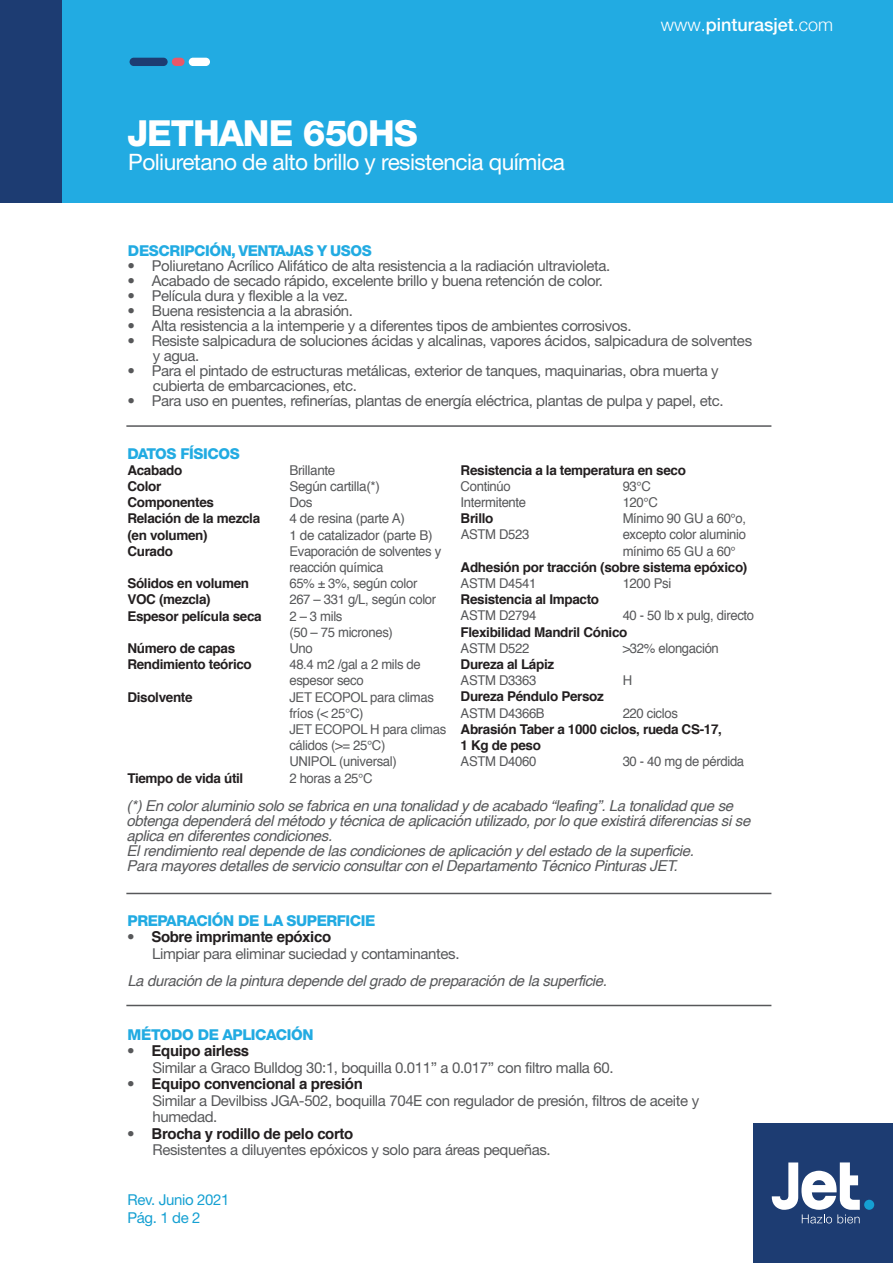
<style>
.page{position:relative;width:893px;height:1263px;background:#fff}
.page>*{position:absolute;margin:0;border:0;box-sizing:border-box;transform-origin:0 0}
.t1{font:800 36px "Helvetica Neue";letter-spacing:-.025em;color:#fff}
.t2{font:22.65px "Helvetica Neue";letter-spacing:-.025em;color:#fff}
.t3{font:500 18px "Helvetica Neue";color:#fff}
.t4{font:15px/15px "Helvetica Neue";letter-spacing:-.025em;color:#57585a}
.t5{font:italic 15px/15px "Helvetica";letter-spacing:-.025em;color:#57585a}
.t6{font:700 15px "Helvetica";letter-spacing:-.025em;color:#231f20}
.t7{font:800 15px "Helvetica Neue";letter-spacing:-.025em;color:#22abe2}
.t8{font:15px/18px "Helvetica Neue";letter-spacing:-.025em;color:#15a0d2}
.t9{font:13.5px/16.2px "Helvetica";letter-spacing:-.025em;color:#57585a}
.t10{font:700 13.5px/16.2px "Helvetica";letter-spacing:-.025em;color:#231f20}
.s1{font-weight:300}
.s2{font-family:"Helvetica Neue";font-weight:400;color:#57585a}
</style>
<div class="page">
<div style="left:753px;top:1123px;width:140px;height:140px;background:#1d3c72"></div>
<div style="left:864px;top:1200px;width:10px;height:10px;background:#15a0d2;border-radius:50%"></div>
<svg style="left:772px;top:1162px;width:88px;height:61px"></svg>
<div style="left:0;top:0;width:893px;height:203px;background:#22abe2"></div>
<div style="left:0;top:0;width:62px;height:203px;background:#1d3c72"></div>
<div style="left:130px;top:58px;width:38px;height:8px;background:#1d3c72;border-radius:4px"></div>
<div style="left:189px;top:58px;width:21px;height:8px;background:#fff;border-radius:4px"></div>
<div style="left:172px;top:58px;width:13px;height:8px;background:#e95869;border-radius:4px"></div>
<hr style="left:126px;top:425px;width:645px;height:2px;background:#57585a">
<hr style="left:126px;top:893px;width:645px;height:1px;background:#57585a">
<hr style="left:126px;top:1005px;width:645px;height:1px;background:#57585a">
<h1 class="t1" style="left:127px;top:112px;width:292px">JETHANE 650HS</h1>
<h2 class="t2" style="left:128px;top:149px;width:438px">Poliuretano de alto brillo y resistencia química</h2>
<p class="t3" style="left:661px;top:10px;width:174px"><span class="s1">www.</span>pinturasjet<span class="s1">.com</span></p>
<p class="t7" style="left:128px;top:241px;width:245px">DESCRIPCIÓN, VENTAJAS Y USOS</p>
<p class="t4" style="left:128px;top:258px;width:484px">• Poliuretano Acrílico Alifático de alta resistencia a la radiación ultravioleta.</p>
<p class="t4" style="left:128px;top:273px;width:477px">• Acabado de secado rápido, excelente brillo y buena retención de color.</p>
<p class="t4" style="left:128px;top:288px;width:222px">• Película dura y flexible a la vez.</p>
<p class="t4" style="left:128px;top:303px;width:227px">• Buena resistencia a la abrasión.</p>
<p class="t4" style="left:128px;top:318px;width:505px">• Alta resistencia a la intemperie y a diferentes tipos de ambientes corrosivos.</p>
<p class="t4" style="left:153px;top:333px;width:601px;text-indent:-25px">• Resiste salpicadura de soluciones ácidas y alcalinas, vapores ácidos, salpicadura de solventes y agua.</p>
<p class="t4" style="left:153px;top:363px;width:568px;text-indent:-25px">• Para el pintado de estructuras metálicas, exterior de tanques, maquinarias, obra muerta y cubierta de embarcaciones, etc.</p>
<p class="t4" style="left:128px;top:393px;width:597px">• Para uso en puentes, refinerías, plantas de energía eléctrica, plantas de pulpa y papel, etc.</p>
<p class="t7" style="left:127px;top:444px;width:114px">DATOS FÍSICOS</p>
<p class="t10" style="left:127px;top:462px;width:56px">Acabado</p>
<p class="t9" style="left:289px;top:462px;width:48px">Brillante</p>
<p class="t10" style="left:127px;top:478px;width:35px">Color</p>
<p class="t9" style="left:289px;top:478px;width:92px">Según cartilla(*)</p>
<p class="t10" style="left:127px;top:494px;width:88px">Componentes</p>
<p class="t9" style="left:289px;top:495px;width:25px">Dos</p>
<p class="t10" style="left:127px;top:511px;width:134px">Relación de la mezcla</p>
<p class="t9" style="left:289px;top:511px;width:117px">4 de resina (parte A)</p>
<p class="t10" style="left:127px;top:527px;width:82px">(en volumen)</p>
<p class="t9" style="left:289px;top:527px;width:145px">1 de catalizador (parte B)</p>
<p class="t10" style="left:127px;top:543px;width:47px">Curado</p>
<p class="t9" style="left:289px;top:543px;width:153px">Evaporación de solventes y reacción química</p>
<p class="t10" style="left:127px;top:575px;width:123px">Sólidos en volumen</p>
<p class="t9" style="left:289px;top:576px;width:130px">65% ± 3%, según color</p>
<p class="t10" style="left:127px;top:592px;width:85px">VOC (mezcla)</p>
<p class="t9" style="left:289px;top:592px;width:148px">267 – 331 g/L, según color</p>
<p class="t10" style="left:127px;top:608px;width:136px">Espesor película seca</p>
<p class="t9" style="left:289px;top:608px;width:105px">2 – 3 mils<br>(50 – 75 micrones)</p>
<p class="t10" style="left:127px;top:640px;width:109px">Número de capas</p>
<p class="t9" style="left:289px;top:640px;width:25px">Uno</p>
<p class="t10" style="left:127px;top:656px;width:126px">Rendimiento teórico</p>
<p class="t9" style="left:289px;top:657px;width:133px">48.4 m2 /gal a 2 mils de espesor seco</p>
<p class="t10" style="left:127px;top:689px;width:67px">Disolvente</p>
<p class="t9" style="left:289px;top:689px;width:158px">JET ECOPOL para climas fríos (&lt; 25°C)<br>JET ECOPOL H para climas cálidos (&gt;= 25°C)<br>UNIPOL (universal)</p>
<p class="t10" style="left:127px;top:770px;width:117px">Tiempo de vida útil</p>
<p class="t9" style="left:289px;top:770px;width:85px">2 horas a 25°C</p>
<p class="t10" style="left:461px;top:462px;width:227px">Resistencia a la temperatura en seco</p>
<p class="t9" style="left:461px;top:478px;width:52px">Continúo</p>
<p class="t9" style="left:623px;top:478px;width:30px">93°C</p>
<p class="t9" style="left:461px;top:495px;width:67px">Intermitente</p>
<p class="t9" style="left:623px;top:495px;width:37px">120°C</p>
<p class="t10" style="left:461px;top:511px;width:34px">Brillo</p>
<p class="t9" style="left:623px;top:511px;width:125px">Mínimo 90 GU a 60°o,</p>
<p class="t9" style="left:461px;top:527px;width:70px">ASTM D523</p>
<p class="t9" style="left:623px;top:527px;width:125px">excepto color aluminio mínimo 65 GU a 60°</p>
<p class="t10" style="left:461px;top:559px;width:288px">Adhesión por tracción (sobre sistema epóxico)</p>
<p class="t9" style="left:461px;top:576px;width:77px">ASTM D4541</p>
<p class="t9" style="left:623px;top:576px;width:50px">1200 Psi</p>
<p class="t10" style="left:461px;top:592px;width:140px">Resistencia al Impacto</p>
<p class="t9" style="left:461px;top:608px;width:77px">ASTM D2794</p>
<p class="t9" style="left:623px;top:608px;width:133px">40 - 50 lb x pulg, directo</p>
<p class="t10" style="left:461px;top:624px;width:168px">Flexibilidad Mandril Cónico</p>
<p class="t9" style="left:461px;top:640px;width:70px">ASTM D522</p>
<p class="t9" style="left:623px;top:640px;width:98px">&gt;32% elongación</p>
<p class="t10" style="left:461px;top:656px;width:95px">Dureza al Lápiz</p>
<p class="t9" style="left:461px;top:673px;width:77px">ASTM D3363</p>
<p class="t9" style="left:623px;top:673px;width:11px">H</p>
<p class="t10" style="left:461px;top:689px;width:145px">Dureza Péndulo Persoz</p>
<p class="t9" style="left:461px;top:705px;width:86px">ASTM D4366B</p>
<p class="t9" style="left:623px;top:705px;width:57px">220 ciclos</p>
<p class="t10" style="left:461px;top:721px;width:263px">Abrasión Taber a 1000 ciclos, rueda CS-17,<br>1 Kg de peso</p>
<p class="t9" style="left:461px;top:754px;width:77px">ASTM D4060</p>
<p class="t9" style="left:623px;top:754px;width:123px">30 - 40 mg de pérdida</p>
<p class="t5" style="left:127px;top:799px;width:625px">(*) En color aluminio solo se fabrica en una tonalidad y de acabado “leafing”. La tonalidad que se obtenga dependerá del método y técnica de aplicación utilizado, por lo que existirá diferencias si se aplica en diferentes condiciones.<br>El rendimiento real depende de las condiciones de aplicación y del estado de la superficie.<br>Para mayores detalles de servicio consultar con el Departamento Técnico Pinturas JET.</p>
<p class="t7" style="left:128px;top:911px;width:250px">PREPARACIÓN DE LA SUPERFICIE</p>
<p class="t6" style="left:127px;top:925px;width:206px"><span class="s2">•</span> Sobre imprimante epóxico</p>
<p class="t4" style="left:152px;top:945px;width:309px">Limpiar para eliminar suciedad y contaminantes.</p>
<p class="t5" style="left:127px;top:973px;width:481px">La duración de la pintura depende del grado de preparación de la superficie.</p>
<p class="t7" style="left:128px;top:1025px;width:187px">MÉTODO DE APLICACIÓN</p>
<p class="t6" style="left:127px;top:1039px;width:124px"><span class="s2">•</span> Equipo airless</p>
<p class="t4" style="left:152px;top:1060px;width:463px">Similar a Graco Bulldog 30:1, boquilla 0.011” a 0.017” con filtro malla 60.</p>
<p class="t6" style="left:127px;top:1072px;width:237px"><span class="s2">•</span> Equipo convencional a presión</p>
<p class="t4" style="left:152px;top:1092px;width:548px;line-height:16.5px">Similar a Devilbiss JGA-502, boquilla 704E con regulador de presión, filtros de aceite y humedad.</p>
<p class="t6" style="left:127px;top:1121px;width:228px"><span class="s2">•</span> Brocha y rodillo de pelo corto</p>
<p class="t4" style="left:152px;top:1142px;width:400px">Resistentes a diluyentes epóxicos y solo para áreas pequeñas.</p>
<p class="t8" style="left:128px;top:1191px;width:103px">Rev. Junio 2021<br>Pág. 1 de 2</p>
</div>
